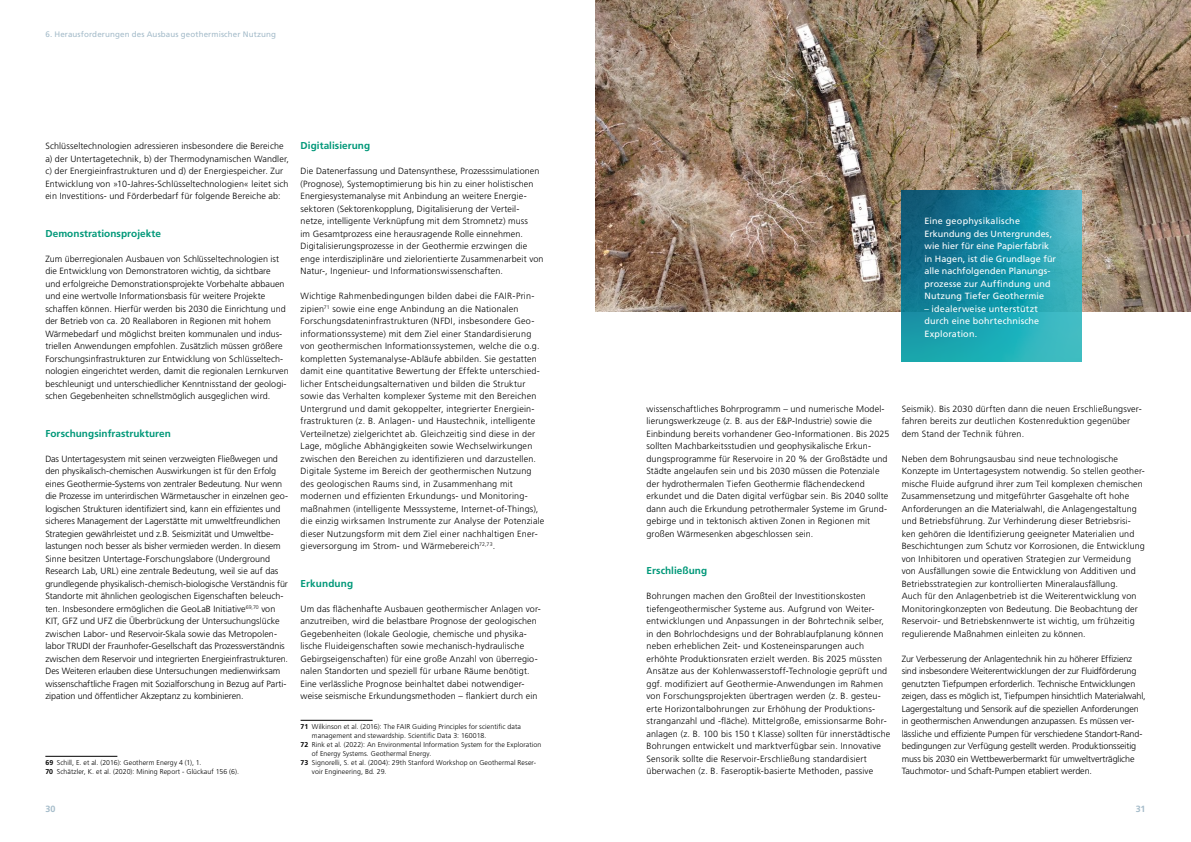
<style>
.page{position:relative;width:1191px;height:842px;background:#fff}
.page>*{position:absolute;margin:0;border:0;box-sizing:border-box;transform-origin:0 0}
.t1{font:700 10px "Frutiger LT Std";letter-spacing:.005em;color:#009879}
.t2{font:300 9px/12.5px "Frutiger LT Std";letter-spacing:.01em;color:#000}
.t3{font:300 9px/12.5px "Frutiger LT Std";letter-spacing:-.01em;color:#000}
.t4{font:9px/12.5px "Frutiger LT Std";letter-spacing:.015em;color:#fff}
.t5{font:700 9px "Frutiger LT Std";color:#a5bcca}
.t6{font:8px "Frutiger LT Std";letter-spacing:.015em;color:#a5bcca}
.t7{font:300 7px/9px "Frutiger LT Std";letter-spacing:.01em;color:#000}
.s1{font-weight:700}
</style>
<div class="page">
<hr style="left:45px;top:756px;width:72px;height:1px;background:#000">
<hr style="left:300px;top:720px;width:72px;height:1px;background:#000">
<img style="left:595px;top:0;width:596px;height:312px">
<svg style="left:901px;top:190px;width:180px;height:172px;background:#1e93a7"></svg>
<p class="t6" style="left:45px;top:29px;width:232px">6. Herausforderungen des Ausbaus geothermischer Nutzung</p>
<p class="t2" style="left:45px;top:140px;width:245px">Schlüsseltechnologien adressieren insbesondere die Bereiche a) der Untertagetechnik, b) der Thermodynamischen Wandler, c) der Energieinfrastrukturen und d) der Energiespeicher. Zur Entwicklung von »10-Jahres-Schlüsseltechnologien« leitet sich ein Investitions- und Förderbedarf für folgende Bereiche ab:</p>
<p class="t1" style="left:45px;top:227px;width:117px">Demonstrationsprojekte</p>
<p class="t2" style="left:45px;top:252px;width:245px">Zum überregionalen Ausbauen von Schlüsseltechnologien ist die Entwicklung von Demonstratoren wichtig, da sichtbare<br>und erfolgreiche Demonstrationsprojekte Vorbehalte abbauen und eine wertvolle Informationsbasis für weitere Projekte schaffen können. Hierfür werden bis 2030 die Einrichtung und der Betrieb von ca. 20 Reallaboren in Regionen mit hohem Wärmebedarf und möglichst breiten kommunalen und indus&shy;triellen Anwendungen empfohlen. Zusätzlich müssen größere Forschungsinfrastrukturen zur Entwicklung von Schlüsseltech&shy;nologien eingerichtet werden, damit die regionalen Lernkurven beschleunigt und unterschiedlicher Kenntnisstand der geologi&shy;schen Gegebenheiten schnellstmöglich ausgeglichen wird.</p>
<p class="t1" style="left:45px;top:427px;width:127px">Forschungsinfrastrukturen</p>
<p class="t2" style="left:45px;top:452px;width:244px">Das Untertagesystem mit seinen verzweigten Fließwegen und den physikalisch-chemischen Auswirkungen ist für den Erfolg eines Geothermie-Systems von zentraler Bedeutung. Nur wenn die Prozesse im unterirdischen Wärmetauscher in einzelnen geo&shy;logischen Strukturen identifiziert sind, kann ein effizientes und sicheres Management der Lagerstätte mit umweltfreundlichen Strategien gewährleistet und z.B. Seismizität und Umweltbe&shy;lastungen noch besser als bisher vermieden werden. In diesem Sinne besitzen Untertage-Forschungslabore (Underground Research Lab, URL) eine zentrale Bedeutung, weil sie auf das grundlegende physikalisch-chemisch-biologische Verständnis für Standorte mit ähnlichen geologischen Eigenschaften beleuch&shy;ten. Insbesondere ermöglichen die GeoLaB Initiative<sup>69,70</sup> von KIT, GFZ und UFZ die Überbrückung der Untersuchungslücke zwischen Labor- und Reservoir-Skala sowie das Metropolen&shy;labor TRUDI der Fraunhofer-Gesellschaft das Prozessverständnis zwischen dem Reservoir und integrierten Energieinfrastrukturen.<br>Des Weiteren erlauben diese Untersuchungen medienwirksam wissenschaftliche Fragen mit Sozialforschung in Bezug auf Parti&shy;zipation und öffentlicher Akzeptanz zu kombinieren.</p>
<p class="t7" style="left:45px;top:758px;width:195px"><span class="s1">69</span> Schill, E. et al. (2016): Geotherm Energy 4 (1), 1.<br><span class="s1">70</span> Schätzler, K. et al. (2020): Mining Report - Glückauf 156 (6).</p>
<p class="t5" style="left:45px;top:803px;width:12px">30</p>
<p class="t1" style="left:300px;top:140px;width:71px">Digitalisierung</p>
<p class="t2" style="left:300px;top:165px;width:244px">Die Datenerfassung und Datensynthese, Prozesssimulationen (Prognose), Systemoptimierung bis hin zu einer holistischen Energiesystemanalyse mit Anbindung an weitere Energie&shy;sektoren (Sektorenkopplung, Digitalisierung der Verteil&shy;netze, intelligente Verknüpfung mit dem Stromnetz) muss<br>im Gesamtprozess eine herausragende Rolle einnehmen.<br>Digitalisierungsprozesse in der Geothermie erzwingen die enge interdisziplinäre und zielorientierte Zusammenarbeit von Natur-, Ingenieur- und Informationswissenschaften.</p>
<p class="t2" style="left:300px;top:290px;width:245px">Wichtige Rahmenbedingungen bilden dabei die FAIR-Prin&shy;zipien<sup>71</sup> sowie eine enge Anbindung an die Nationalen Forschungsdateninfrastrukturen (NFDI, insbesondere Geo&shy;informationssysteme) mit dem Ziel einer Standardisierung von geothermischen Informationssystemen, welche die o.g. kompletten Systemanalyse-Abläufe abbilden. Sie gestatten damit eine quantitative Bewertung der Effekte unterschied&shy;licher Entscheidungsalternativen und bilden die Struktur sowie das Verhalten komplexer Systeme mit den Bereichen Untergrund und damit gekoppelter, integrierter Energiein&shy;frastrukturen (z. B. Anlagen- und Haustechnik, intelligente Verteilnetze) zielgerichtet ab. Gleichzeitig sind diese in der Lage, mögliche Abhängigkeiten sowie Wechselwirkungen zwischen den Bereichen zu identifizieren und darzustellen.<br>Digitale Systeme im Bereich der geothermischen Nutzung des geologischen Raums sind, in Zusammenhang mit modernen und effizienten Erkundungs- und Monitoring&shy;maßnahmen (intelligente Messsysteme, Internet-of-Things), die einzig wirksamen Instrumente zur Analyse der Potenziale dieser Nutzungsform mit dem Ziel einer nachhaltigen Ener&shy;gieversorgung im Strom- und Wärmebereich<sup>72,73</sup>.</p>
<p class="t1" style="left:300px;top:577px;width:54px">Erkundung</p>
<p class="t2" style="left:300px;top:602px;width:242px">Um das flächenhafte Ausbauen geothermischer Anlagen vor&shy;anzutreiben, wird die belastbare Prognose der geologischen Gegebenheiten (lokale Geologie, chemische und physika&shy;lische Fluideigenschaften sowie mechanisch-hydraulische Gebirgseigenschaften) für eine große Anzahl von überregio&shy;nalen Standorten und speziell für urbane Räume benötigt.<br>Eine verlässliche Prognose beinhaltet dabei notwendiger&shy;weise seismische Erkundungsmethoden – flankiert durch ein</p>
<p class="t7" style="left:300px;top:722px;width:222px"><span class="s1">71</span> Wilkinson et al. (2016): The FAIR Guiding Principles for scientific data</p>
<p class="t7" style="left:312px;top:731px;width:176px">management and stewardship. Scientific Data 3: 160018.</p>
<p class="t7" style="left:300px;top:740px;width:242px"><span class="s1">72</span> Rink et al. (2022): An Environmental Information System for the Exploration</p>
<p class="t7" style="left:312px;top:749px;width:121px">of Energy Systems. Geothermal Energy.</p>
<p class="t7" style="left:300px;top:758px;width:237px"><span class="s1">73</span> Signorelli, S. et al. (2004): 29th Stanford Workshop on Geothermal Reser-</p>
<p class="t7" style="left:312px;top:767px;width:76px">voir Engineering, Bd. 29.</p>
<p class="t4" style="left:924px;top:215px;width:133px">Eine geophysikalische<br>Erkundung des Untergrundes, wie hier für eine Papierfabrik in Hagen, ist die Grundlage für alle nachfolgenden Planungs&shy;prozesse zur Auffindung und<br>Nutzung Tiefer Geothermie</p>
<p class="t4" style="left:924px;top:302px;width:116px">– idealerweise unterstützt durch eine bohrtechnische<br>Exploration.</p>
<p class="t2" style="left:646px;top:402px;width:244px">wissenschaftliches Bohrprogramm – und numerische Model&shy;lierungswerkzeuge (z. B. aus der E&amp;P-Industrie) sowie die Einbindung bereits vorhandener Geo-Informationen. Bis 2025 sollten Machbarkeitsstudien und geophysikalische Erkun&shy;dungsprogramme für Reservoire in 20 % der Großstädte und Städte angelaufen sein und bis 2030 müssen die Potenziale der hydrothermalen Tiefen Geothermie flächendeckend erkundet und die Daten digital verfügbar sein. Bis 2040 sollte dann auch die Erkundung petrothermaler Systeme im Grund&shy;gebirge und in tektonisch aktiven Zonen in Regionen mit großen Wärmesenken abgeschlossen sein.</p>
<p class="t1" style="left:646px;top:565px;width:62px">Erschließung</p>
<p class="t2" style="left:646px;top:590px;width:245px">Bohrungen machen den Großteil der Investitionskosten tiefengeothermischer Systeme aus. Aufgrund von Weiter&shy;entwicklungen und Anpassungen in der Bohrtechnik selber, in den Bohrlochdesigns und der Bohrablaufplanung können neben erheblichen Zeit- und Kosteneinsparungen auch erhöhte Produktionsraten erzielt werden. Bis 2025 müssten Ansätze aus der Kohlenwasserstoff-Technologie geprüft und ggf. modifiziert auf Geothermie-Anwendungen im Rahmen von Forschungsprojekten übertragen werden (z. B. gesteu&shy;erte Horizontalbohrungen zur Erhöhung der Produktions&shy;stranganzahl und -fläche). Mittelgroße, emissionsarme Bohr&shy;anlagen (z. B. 100 bis 150 t Klasse) sollten für innerstädtische Bohrungen entwickelt und marktverfügbar sein. Innovative Sensorik sollte die Reservoir-Erschließung standardisiert überwachen (z. B. Faseroptik-basierte Methoden, passive</p>
<p class="t2" style="left:901px;top:402px;width:241px">Seismik). Bis 2030 dürften dann die neuen Erschließungsver&shy;fahren bereits zur deutlichen Kostenreduktion gegenüber dem Stand der Technik führen.</p>
<p class="t2" style="left:901px;top:452px;width:245px">Neben dem Bohrungsausbau sind neue technologische Konzepte im Untertagesystem notwendig. So stellen geother&shy;mische Fluide aufgrund ihrer zum Teil komplexen chemischen Zusammensetzung und mitgeführter Gasgehalte oft hohe Anforderungen an die Materialwahl, die Anlagengestaltung und Betriebsführung. Zur Verhinderung dieser Betriebsrisi&shy;ken gehören die Identifizierung geeigneter Materialien und Beschichtungen zum Schutz vor Korrosionen, die Entwicklung von Inhibitoren und operativen Strategien zur Vermeidung von Ausfällungen sowie die Entwicklung von Additiven und Betriebsstrategien zur kontrollierten Mineralausfällung.<br>Auch für den Anlagenbetrieb ist die Weiterentwicklung von Monitoringkonzepten von Bedeutung. Die Beobachtung der Reservoir- und Betriebskennwerte ist wichtig, um frühzeitig regulierende Maßnahmen einleiten zu können.</p>
<p class="t3" style="left:901px;top:653px;width:245px">Zur Verbesserung der Anlagentechnik hin zu höherer Effizienz sind insbesondere Weiterentwicklungen der zur Fluidförderung genutzten Tiefpumpen erforderlich. Technische Entwicklungen zeigen, dass es möglich ist, Tiefpumpen hinsichtlich Materialwahl, Lagergestaltung und Sensorik auf die speziellen Anforderungen in geothermischen Anwendungen anzupassen. Es müssen ver&shy;lässliche und effiziente Pumpen für verschiedene Standort-Rand&shy;bedingungen zur Verfügung gestellt werden. Produktionsseitig muss bis 2030 ein Wettbewerbermarkt für umweltverträgliche Tauchmotor- und Schaft-Pumpen etabliert werden.</p>
<p class="t5" style="left:1135px;top:803px;width:11px">31</p>
</div>
